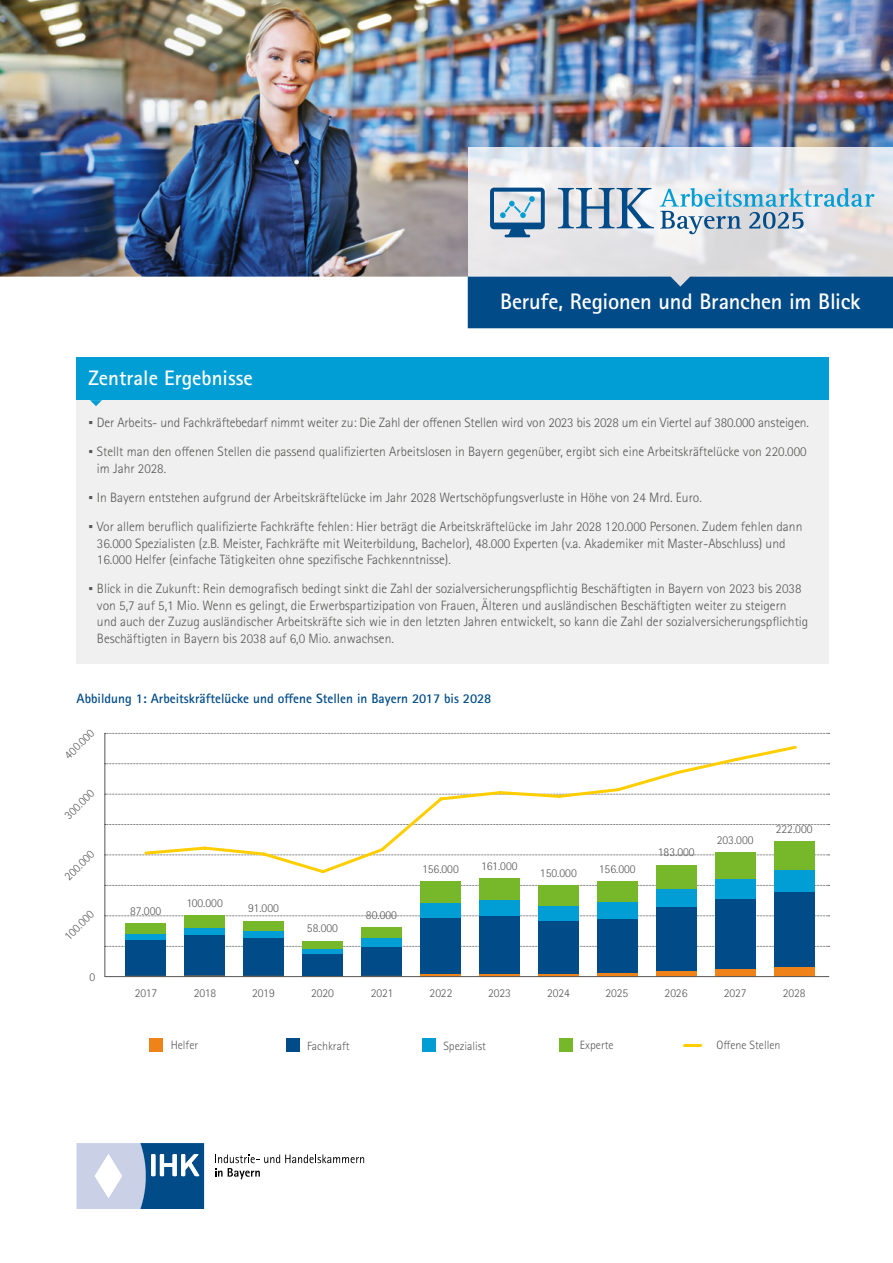
<style>
.page{position:relative;width:893px;height:1263px;background:#fff}
.page>*{position:absolute;margin:0;border:0;box-sizing:border-box;transform-origin:0 0}
.t1{font:700 22.5px "Rotis Sans Serif Std";letter-spacing:-.01em;color:#fff}
.t2{font:700 21px "Rotis Sans Serif Std";color:#fff}
.t3{font:300 13.5px/16.5px "Rotis Sans Serif Std";color:#575756}
.t4{font:700 13.5px "Rotis Sans Serif Std";color:#004b88}
.t5{font:300 12px "Rotis Sans Serif Std";color:#575756}
.s1{font-family:"Arial";font-weight:400}
</style>
<div class="page">
<img style="left:0;top:0;width:893px;height:301px">
<svg style="left:468px;top:148px;width:425px;height:129px;background:#e2e3e7"></svg>
<div style="left:468px;top:277px;width:425px;height:51px;background:#004b88"></div>
<svg style="left:490px;top:188px;width:55px;height:49px;background:#8badc6"></svg>
<svg style="left:558px;top:188px;width:96px;height:40px"></svg>
<svg style="left:215px;top:1154px;width:149px;height:25px"></svg>
<svg style="left:77px;top:1143px;width:127px;height:66px;background:#7fa1c3"></svg>
<div style="left:77px;top:360px;width:752px;height:304px;background:#f0f0f0"></div>
<div style="left:77px;top:358px;width:752px;height:42px;background:#009ed4"></div>
<svg style="left:90px;top:400px;width:12px;height:6px"></svg>
<svg style="left:105px;top:824px;width:724px;height:1px"></svg>
<svg style="left:105px;top:794px;width:724px;height:1px"></svg>
<svg style="left:105px;top:763px;width:724px;height:1px"></svg>
<svg style="left:105px;top:733px;width:724px;height:1px"></svg>
<svg style="left:105px;top:885px;width:724px;height:1px"></svg>
<svg style="left:105px;top:915px;width:724px;height:1px"></svg>
<svg style="left:105px;top:946px;width:724px;height:1px"></svg>
<svg style="left:105px;top:855px;width:724px;height:1px"></svg>
<hr style="left:104px;top:733px;width:1px;height:244px;background:#575756">
<div style="left:125px;top:923px;width:41px;height:11px;background:#76b82a"></div>
<div style="left:125px;top:934px;width:41px;height:6px;background:#009ed4"></div>
<div style="left:125px;top:940px;width:41px;height:36px;background:#004b88"></div>
<div style="left:184px;top:915px;width:41px;height:13px;background:#76b82a"></div>
<div style="left:184px;top:928px;width:41px;height:7px;background:#009ed4"></div>
<div style="left:184px;top:935px;width:41px;height:41px;background:#004b88"></div>
<div style="left:243px;top:921px;width:41px;height:10px;background:#76b82a"></div>
<div style="left:243px;top:931px;width:41px;height:7px;background:#009ed4"></div>
<div style="left:243px;top:938px;width:41px;height:38px;background:#004b88"></div>
<div style="left:302px;top:941px;width:41px;height:9px;background:#76b82a"></div>
<hr style="left:302px;top:950px;width:41px;height:4px;background:#009ed4">
<div style="left:302px;top:954px;width:41px;height:22px;background:#004b88"></div>
<div style="left:361px;top:927px;width:41px;height:11px;background:#76b82a"></div>
<div style="left:361px;top:938px;width:41px;height:9px;background:#009ed4"></div>
<div style="left:361px;top:947px;width:41px;height:29px;background:#004b88"></div>
<div style="left:420px;top:881px;width:41px;height:22px;background:#76b82a"></div>
<div style="left:420px;top:903px;width:41px;height:15px;background:#009ed4"></div>
<div style="left:420px;top:918px;width:41px;height:56px;background:#004b88"></div>
<hr style="left:420px;top:974px;width:41px;height:2px;background:#f0821a">
<div style="left:479px;top:878px;width:41px;height:22px;background:#76b82a"></div>
<div style="left:479px;top:900px;width:41px;height:16px;background:#009ed4"></div>
<div style="left:479px;top:916px;width:41px;height:58px;background:#004b88"></div>
<hr style="left:479px;top:973px;width:41px;height:3px;background:#f0821a">
<div style="left:538px;top:885px;width:41px;height:21px;background:#76b82a"></div>
<div style="left:538px;top:906px;width:41px;height:15px;background:#009ed4"></div>
<div style="left:538px;top:921px;width:41px;height:53px;background:#004b88"></div>
<hr style="left:538px;top:974px;width:41px;height:2px;background:#f0821a">
<div style="left:597px;top:881px;width:41px;height:21px;background:#76b82a"></div>
<div style="left:597px;top:902px;width:41px;height:17px;background:#009ed4"></div>
<div style="left:597px;top:919px;width:41px;height:54px;background:#004b88"></div>
<hr style="left:597px;top:973px;width:41px;height:3px;background:#f0821a">
<div style="left:656px;top:865px;width:40px;height:24px;background:#76b82a"></div>
<div style="left:656px;top:889px;width:40px;height:19px;background:#009ed4"></div>
<div style="left:656px;top:908px;width:40px;height:63px;background:#004b88"></div>
<div style="left:656px;top:971px;width:40px;height:5px;background:#f0821a"></div>
<div style="left:715px;top:852px;width:40px;height:27px;background:#76b82a"></div>
<div style="left:715px;top:879px;width:40px;height:21px;background:#009ed4"></div>
<div style="left:715px;top:899px;width:40px;height:70px;background:#004b88"></div>
<div style="left:715px;top:969px;width:40px;height:7px;background:#f0821a"></div>
<div style="left:774px;top:841px;width:40px;height:29px;background:#76b82a"></div>
<div style="left:774px;top:870px;width:40px;height:22px;background:#009ed4"></div>
<div style="left:774px;top:892px;width:40px;height:75px;background:#004b88"></div>
<div style="left:774px;top:967px;width:40px;height:9px;background:#f0821a"></div>
<hr style="left:105px;top:976px;width:724px;height:1px;background:#575756">
<div style="left:286px;top:1038px;width:14px;height:14px;background:#004b88"></div>
<div style="left:559px;top:1038px;width:14px;height:14px;background:#76b82a"></div>
<div style="left:150px;top:1038px;width:13px;height:14px;background:#f0821a"></div>
<div style="left:422px;top:1038px;width:14px;height:14px;background:#009ed4"></div>
<hr style="left:684px;top:1044px;width:17px;height:3px;background:#ffce00">
<svg style="left:143px;top:745px;width:656px;height:130px"></svg>
<svg style="left:660px;top:188px;width:214px;height:46px;background:#b8cfdc"></svg>
<h2 class="t2" style="left:88px;top:365px;width:166px">Zentrale Ergebnisse</h2>
<h1 class="t1" style="left:500px;top:287px;width:362px">Berufe, Regionen und Branchen im Blick</h1>
<p class="t3" style="left:88px;top:414px;width:722px"><span class="s1">▪</span> Der Arbeits- und Fachkräftebedarf nimmt weiter zu: Die Zahl der offenen Stellen wird von 2023 bis 2028 um ein Viertel auf 380.000 ansteigen.</p>
<p class="t3" style="left:97px;top:443px;width:711px;text-indent:-9px"><span class="s1">▪</span> Stellt man den offenen Stellen die passend qualifizierten Arbeitslosen in Bayern gegenüber, ergibt sich eine Arbeitskräftelücke von 220.000 im Jahr 2028.</p>
<p class="t3" style="left:88px;top:489px;width:615px"><span class="s1">▪</span> In Bayern entstehen aufgrund der Arbeitskräftelücke im Jahr 2028 Wertschöpfungsverluste in Höhe von 24 Mrd. Euro.</p>
<p class="t3" style="left:97px;top:518px;width:707px;text-indent:-9px"><span class="s1">▪</span> Vor allem beruflich qualifizierte Fachkräfte fehlen: Hier beträgt die Arbeitskräftelücke im Jahr 2028 120.000 Personen. Zudem fehlen dann<br>36.000 Spezialisten (z.B. Meister, Fachkräfte mit Weiterbildung, Bachelor), 48.000 Experten (v.a. Akademiker mit Master-Abschluss) und<br>16.000 Helfer (einfache Tätigkeiten ohne spezifische Fachkenntnisse).</p>
<p class="t3" style="left:97px;top:581px;width:713px;text-indent:-9px"><span class="s1">▪</span> Blick in die Zukunft: Rein demografisch bedingt sinkt die Zahl der sozialversicherungspflichtig Beschäftigten in Bayern von 2023 bis 2038 von 5,7 auf 5,1 Mio. Wenn es gelingt, die Erwerbspartizipation von Frauen, Älteren und ausländischen Beschäftigten weiter zu steigern und auch der Zuzug ausländischer Arbeitskräfte sich wie in den letzten Jahren entwickelt, so kann die Zahl der sozialversicherungspflichtig Beschäftigten in Bayern bis 2038 auf 6,0 Mio. anwachsen.</p>
<p class="t4" style="left:77px;top:690px;width:416px">Abbildung 1: Arbeitskräftelücke und offene Stellen in Bayern 2017 bis 2028</p>
<p class="t5" style="left:62px;top:752px;width:38px;rotate:-45deg">400.000</p>
<p class="t5" style="left:62px;top:812px;width:38px;rotate:-45deg">300.000</p>
<p class="t5" style="left:62px;top:873px;width:38px;rotate:-45deg">200.000</p>
<p class="t5" style="left:62px;top:933px;width:38px;rotate:-45deg">100.000</p>
<p class="t5" style="left:90px;top:970px;width:7px">0</p>
<p class="t5" style="left:130px;top:903px;width:33px">87.000</p>
<p class="t5" style="left:186px;top:896px;width:38px">100.000</p>
<p class="t5" style="left:248px;top:901px;width:32px">91.000</p>
<p class="t5" style="left:307px;top:921px;width:33px">58.000</p>
<p class="t5" style="left:366px;top:908px;width:33px">80.000</p>
<p class="t5" style="left:422px;top:862px;width:38px">156.000</p>
<p class="t5" style="left:481px;top:859px;width:38px">161.000</p>
<p class="t5" style="left:540px;top:866px;width:38px">150.000</p>
<p class="t5" style="left:599px;top:862px;width:38px">156.000</p>
<p class="t5" style="left:658px;top:845px;width:38px">183.000</p>
<p class="t5" style="left:717px;top:833px;width:38px">203.000</p>
<p class="t5" style="left:776px;top:822px;width:38px">222.000</p>
<p class="t5" style="left:252px;top:986px;width:24px">2019</p>
<p class="t5" style="left:371px;top:986px;width:24px">2021</p>
<p class="t5" style="left:488px;top:986px;width:24px">2023</p>
<p class="t5" style="left:605px;top:986px;width:24px">2025</p>
<p class="t5" style="left:724px;top:986px;width:24px">2027</p>
<p class="t5" style="left:135px;top:986px;width:24px">2017</p>
<p class="t5" style="left:194px;top:986px;width:24px">2018</p>
<p class="t5" style="left:311px;top:986px;width:24px">2020</p>
<p class="t5" style="left:430px;top:986px;width:24px">2022</p>
<p class="t5" style="left:547px;top:986px;width:24px">2024</p>
<p class="t5" style="left:665px;top:986px;width:24px">2026</p>
<p class="t5" style="left:783px;top:986px;width:24px">2028</p>
<p class="t5" style="left:171px;top:1038px;width:29px">Helfer</p>
<p class="t5" style="left:307px;top:1039px;width:44px">Fachkraft</p>
<p class="t5" style="left:443px;top:1039px;width:44px">Spezialist</p>
<p class="t5" style="left:580px;top:1038px;width:35px">Experte</p>
<p class="t5" style="left:717px;top:1038px;width:65px">Offene Stellen</p>
</div>
